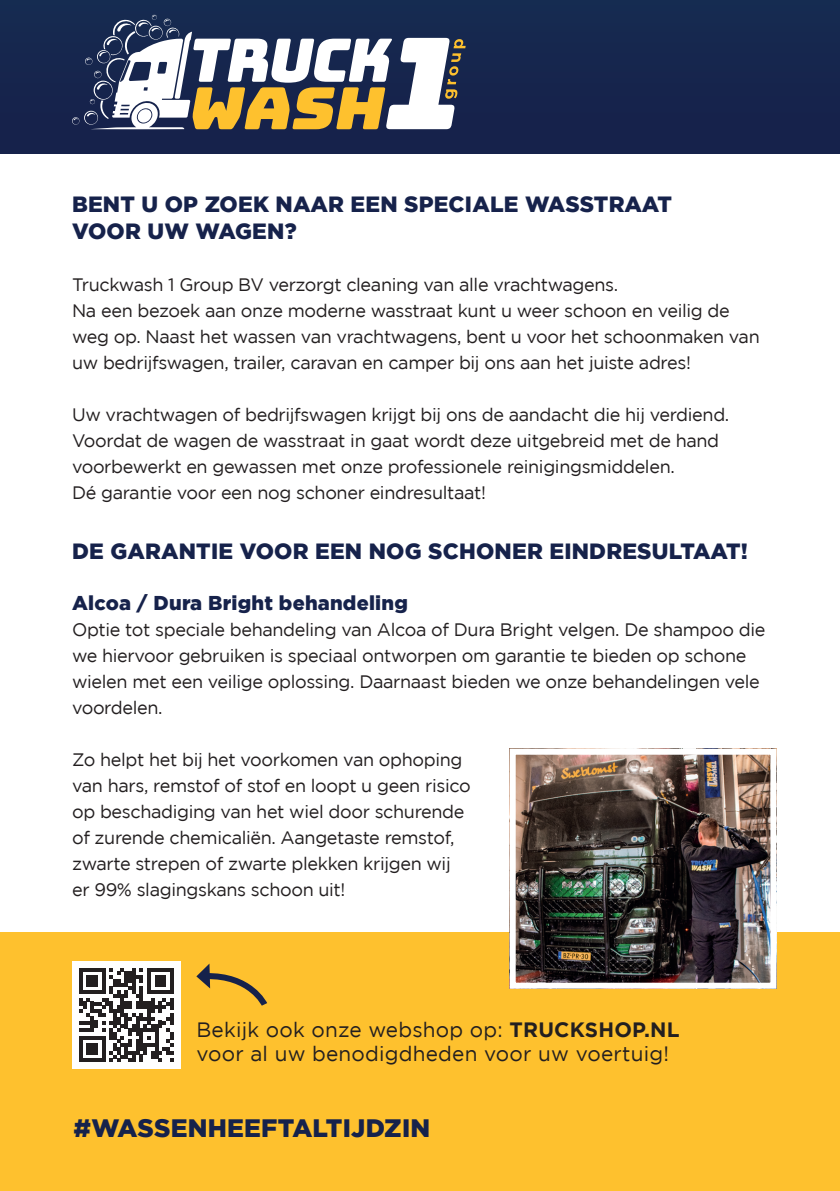
<style>
.page{position:relative;width:840px;height:1191px;background:#fff}
.page>*{position:absolute;margin:0;border:0;box-sizing:border-box;transform-origin:0 0}
.t1{font:900 25.2px "Gotham";letter-spacing:.01em;color:#16224b}
.t2{font:900 22px/26.4px "Gotham";letter-spacing:.01em;color:#16224b}
.t3{font:20.8px/24.8px "Gotham";letter-spacing:.01em;color:#231f20}
.t4{font:900 20px "Gotham";letter-spacing:.01em;color:#16224b}
.t5{font:18px/26px "Gotham";letter-spacing:-.02em;color:#231f20}
.s1{font-weight:700}
</style>
<div class="page">
<div style="left:0;top:0;width:839px;height:153px;background:#16254d"></div>
<div style="left:0;top:933px;width:839px;height:258px;background:#fec12e"></div>
<img style="left:516px;top:755px;width:253px;height:226px">
<div style="left:509px;top:748px;width:267px;height:240px;border:6px solid #fff"></div>
<div style="left:72px;top:961px;width:108px;height:107px;background:#fff"></div>
<svg style="left:79px;top:968px;width:94px;height:94px"></svg>
<svg style="left:196px;top:963px;width:71px;height:43px"></svg>
<svg style="left:72px;top:15px;width:393px;height:114px"></svg>
<p class="t2" style="left:72px;top:191px;width:601px">BENT U OP ZOEK NAAR EEN SPECIALE WASSTRAAT<br>VOOR UW WAGEN?</p>
<p class="t5" style="left:72px;top:271px;width:688px">Truckwash 1 Group BV verzorgt cleaning van alle vrachtwagens.<br>Na een bezoek aan onze moderne wasstraat kunt u weer schoon en veilig de weg op. Naast het wassen van vrachtwagens, bent u voor het schoonmaken van uw bedrijfswagen, trailer, caravan en camper bij ons aan het juiste adres!</p>
<p class="t5" style="left:72px;top:401px;width:658px">Uw vrachtwagen of bedrijfswagen krijgt bij ons de aandacht die hij verdiend.<br>Voordat de wagen de wasstraat in gaat wordt deze uitgebreid met de hand voorbewerkt en gewassen met onze professionele reinigingsmiddelen.<br>Dé garantie voor een nog schoner eindresultaat!</p>
<p class="t2" style="left:72px;top:537px;width:677px">DE GARANTIE VOOR EEN NOG SCHONER EINDRESULTAAT!</p>
<p class="t4" style="left:72px;top:591px;width:337px">Alcoa / Dura Bright behandeling</p>
<p class="t5" style="left:72px;top:616px;width:694px">Optie tot speciale behandeling van Alcoa of Dura Bright velgen. De shampoo die we hiervoor gebruiken is speciaal ontworpen om garantie te bieden op schone wielen met een veilige oplossing. Daarnaast bieden we onze behandelingen vele voordelen.</p>
<p class="t5" style="left:72px;top:746px;width:400px">Zo helpt het bij het voorkomen van ophoping van hars, remstof of stof en loopt u geen risico op beschadiging van het wiel door schurende of zurende chemicaliën. Aangetaste remstof, zwarte strepen of zwarte plekken krijgen wij er 99% slagingskans schoon uit!</p>
<p class="t3" style="left:196px;top:1016px;width:484px">Bekijk ook onze webshop op: <span class="s1">TRUCKSHOP.NL </span>voor al uw benodigdheden voor uw voertuig!</p>
<h1 class="t1" style="left:73px;top:1113px;width:358px">#WASSENHEEFTALTIJDZIN</h1>
</div>
